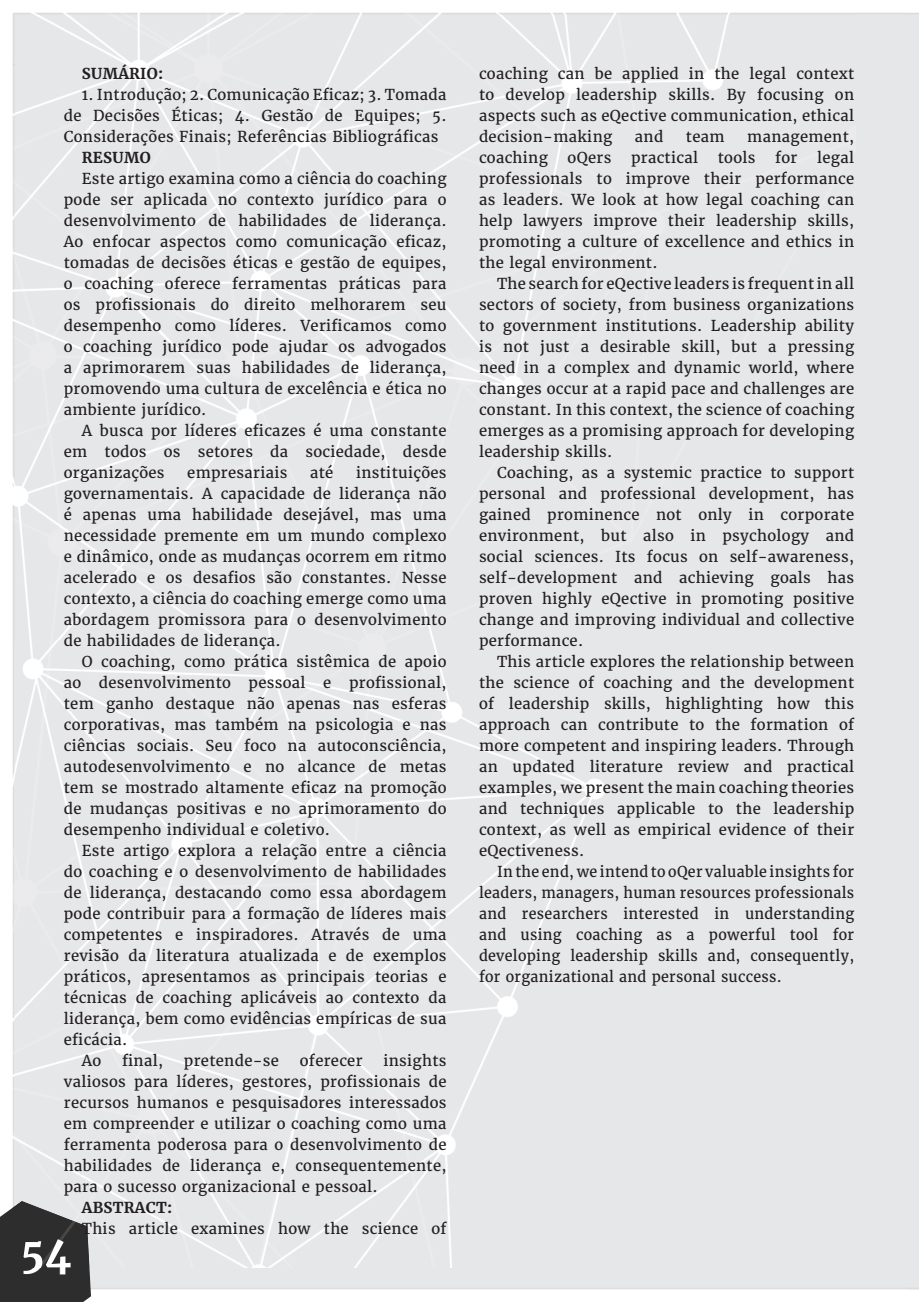
<style>
.page{position:relative;width:919px;height:1302px;background:#fff}
.page>*{position:absolute;margin:0;border:0;box-sizing:border-box;transform-origin:0 0}
.t1{font:700 40.5px "Merriweather";color:#fff}
.t2{font:15px/21px "Merriweather";letter-spacing:.02em;color:#231f20;text-align:justify}
.t3{font:15px/21px "Merriweather";letter-spacing:.02em;color:#231f20;text-align:justify;scale:.96 1}
.t4{font:700 15px "Merriweather";letter-spacing:.02em;color:#231f20}
</style>
<div class="page">
<div style="left:91px;top:13px;width:815px;height:1274px;background:#e6e7e9"></div>
<hr style="left:855px;top:14px;width:51px;height:1px;background:#d1d2d4">
<hr style="left:91px;top:1287px;width:815px;height:1px;background:#d1d2d4">
<div style="left:0;top:1200px;width:91px;height:101px;background:#2c2d2c"></div>
<div style="left:15px;top:65px;width:629px;height:1202px;background:#e6e7e9"></div>
<div style="left:644px;top:65px;width:211px;height:1202px;background:#e6e7e9"></div>
<img style="left:13px;top:13px;width:842px;height:51px">
<img style="left:13px;top:64px;width:2px;height:1136px">
<div style="left:14px;top:14px;width:841px;height:51px;background:#e6e7e9"></div>
<img style="left:13px;top:1200px;width:76px;height:67px">
<img style="left:23px;top:1239px;width:48px;height:28px">
<p class="t4" style="left:82px;top:64px;width:83px">SUMÁRIO:</p>
<p class="t2" style="left:64px;top:84px;width:384px;text-indent:18px">1. Introdução; 2. Comunicação Eficaz; 3. Tomada de Decisões Éticas; 4. Gestão de Equipes; 5.<br>Considerações Finais; Referências Bibliográficas</p>
<p class="t4" style="left:82px;top:148px;width:70px">RESUMO</p>
<p class="t2" style="left:64px;top:168px;width:384px;text-indent:18px">Este artigo examina como a ciência do coaching pode ser aplicada no contexto jurídico para o desenvolvimento de habilidades de liderança.<br>Ao enfocar aspectos como comunicação eficaz, tomadas de decisões éticas e gestão de equipes, o coaching oferece ferramentas práticas para os profissionais do direito melhorarem seu desempenho como líderes. Verificamos como o coaching jurídico pode ajudar os advogados a aprimorarem suas habilidades de liderança, promovendo uma cultura de excelência e ética no ambiente jurídico.</p>
<p class="t2" style="left:64px;top:420px;width:384px;text-indent:18px">A busca por líderes eficazes é uma constante em todos os setores da sociedade, desde organizações</p>
<p class="t2" style="left:187px;top:462px;width:102px">empresariais</p>
<p class="t2" style="left:310px;top:462px;width:25px">até</p>
<p class="t2" style="left:64px;top:462px;width:384px;text-indent:292px">instituições governamentais. A capacidade de liderança não é apenas uma habilidade desejável, mas uma necessidade premente em um mundo complexo e dinâmico, onde as mudanças ocorrem em ritmo acelerado e os desafios são constantes. Nesse contexto, a ciência do coaching emerge como uma abordagem promissora para o desenvolvimento de habilidades de liderança.</p>
<p class="t2" style="left:64px;top:651px;width:384px;text-indent:18px">O coaching, como prática sistêmica de apoio ao desenvolvimento pessoal e profissional, tem ganho destaque não apenas nas esferas corporativas, mas também na psicologia e nas ciências sociais. Seu foco na autoconsciência, autodesenvolvimento e no alcance de metas tem se mostrado altamente eficaz na promoção de mudanças positivas e no aprimoramento do desempenho individual e coletivo.</p>
<p class="t2" style="left:82px;top:840px;width:366px">Este artigo explora a relação entre a ciência</p>
<p class="t2" style="left:64px;top:861px;width:384px">do coaching e o desenvolvimento de habilidades</p>
<p class="t2" style="left:64px;top:882px;width:384px">de liderança, destacando como essa abordagem</p>
<p class="t2" style="left:64px;top:903px;width:384px">pode contribuir para a formação de líderes mais</p>
<p class="t2" style="left:64px;top:924px;width:384px">competentes e inspiradores. Através de uma</p>
<p class="t2" style="left:64px;top:945px;width:384px">revisão da literatura atualizada e de exemplos</p>
<p class="t2" style="left:64px;top:966px;width:384px">práticos, apresentamos as principais teorias e</p>
<p class="t2" style="left:64px;top:987px;width:384px">técnicas de coaching aplicáveis ao contexto da</p>
<p class="t2" style="left:64px;top:1008px;width:384px">liderança, bem como evidências empíricas de sua</p>
<p class="t2" style="left:64px;top:1029px;width:65px">eficácia.</p>
<p class="t2" style="left:82px;top:1050px;width:21px">Ao</p>
<p class="t2" style="left:122px;top:1050px;width:42px">final,</p>
<p class="t2" style="left:184px;top:1050px;width:96px">pretende-se</p>
<p class="t2" style="left:300px;top:1050px;width:64px">oferecer</p>
<p class="t2" style="left:64px;top:1050px;width:384px;text-indent:319px">insights valiosos para líderes, gestores, profissionais de recursos humanos e pesquisadores interessados em compreender e utilizar o coaching como uma ferramenta poderosa para o desenvolvimento de habilidades de liderança e, consequentemente, para o sucesso organizacional e pessoal.</p>
<p class="t4" style="left:82px;top:1198px;width:92px">ABSTRACT:</p>
<p class="t2" style="left:82px;top:1218px;width:366px">This article examines how the science of</p>
<h1 class="t1" style="left:20px;top:1226px;width:53px">54</h1>
<p class="t2" style="left:479px;top:63px;width:377px">coaching can be applied in the legal context to develop leadership skills. By focusing on aspects such as eQective communication, ethical decision-making</p>
<p class="t2" style="left:635px;top:126px;width:30px">and</p>
<p class="t2" style="left:686px;top:126px;width:40px">team</p>
<p class="t2" style="left:747px;top:126px;width:108px">management,</p>
<p class="t2" style="left:479px;top:147px;width:70px">coaching</p>
<p class="t2" style="left:567px;top:147px;width:45px">oQers</p>
<p class="t2" style="left:631px;top:147px;width:69px">practical</p>
<p class="t2" style="left:717px;top:147px;width:39px">tools</p>
<p class="t2" style="left:775px;top:147px;width:24px">for</p>
<p class="t2" style="left:479px;top:147px;width:376px;text-indent:338px">legal professionals to improve their performance as leaders. We look at how legal coaching can help lawyers improve their leadership skills, promoting a culture of excellence and ethics in the legal environment.</p>
<p class="t2" style="left:479px;top:273px;width:377px;text-indent:18px">The search for eQective leaders is frequent in all sectors of society, from business organizations to government institutions. Leadership ability is not just a desirable skill, but a pressing need in a complex and dynamic world, where changes occur at a rapid pace and challenges are constant. In this context, the science of coaching emerges as a promising approach for developing leadership skills.</p>
<p class="t2" style="left:479px;top:462px;width:377px;text-indent:18px">Coaching, as a systemic practice to support personal and professional development, has gained prominence not only in corporate environment, but also in psychology and social sciences. Its focus on self-awareness, self-development and achieving goals has proven highly eQective in promoting positive change and improving individual and collective performance.</p>
<p class="t2" style="left:479px;top:651px;width:377px;text-indent:18px">This article explores the relationship between the science of coaching and the development of leadership skills, highlighting how this approach can contribute to the formation of more competent and inspiring leaders. Through an updated literature review and practical examples, we present the main coaching theories and techniques applicable to the leadership context, as well as empirical evidence of their eQectiveness.</p>
<p class="t3" style="left:479px;top:861px;width:392px;text-indent:18px">In the end, we intend to oQer valuable insights for leaders, managers, human resources professionals and researchers interested in understanding and using coaching as a powerful tool for developing leadership skills and, consequently, for organizational and personal success.</p>
</div>
